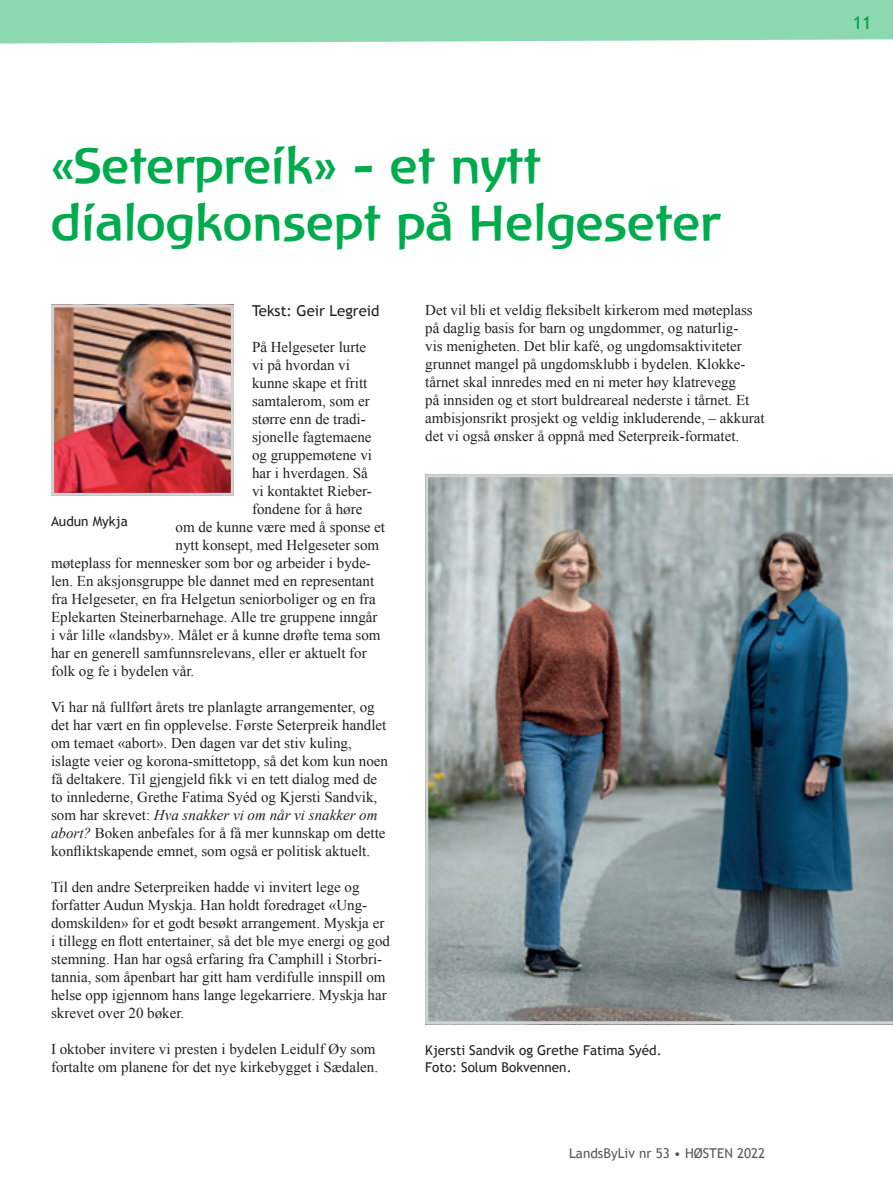
<style>
.page{position:relative;width:893px;height:1191px;background:#fff}
.page>*{position:absolute;margin:0;border:0;box-sizing:border-box;transform-origin:0 0}
.t1{font:48px/57.6px "Atlantis";color:#00ab4d}
.t2{font:18px "Trebuchet MS";color:#009d48}
.t3{font:15px/18px "Times New Roman";color:#231f20}
.t4{font:15px "Trebuchet MS";color:#231f20}
.t5{font:13.5px/16.2px "Trebuchet MS";color:#231f20}
.t6{font:13.5px "Trebuchet MS";color:#57585a}
.s1{font-style:italic}
</style>
<div class="page">
<div style="left:0;top:0;width:893px;height:44px;background:#8dd9af"></div>
<img style="left:425px;top:474px;width:468px;height:550px">
<img style="left:55px;top:308px;width:175px;height:184px">
<div style="left:51px;top:304px;width:183px;height:192px;border:3px solid #d1d2d4"></div>
<h1 class="t1" style="left:51px;top:136px;width:670px">«Seterpreik» - et nytt dialogkonsept på Helgeseter</h1>
<p class="t4" style="left:252px;top:301px;width:129px">Tekst: Geir Legreid</p>
<p class="t3" style="left:252px;top:337px;width:116px">På Helgeseter lurte</p>
<p class="t3" style="left:252px;top:355px;width:99px">vi på hvordan vi</p>
<p class="t3" style="left:252px;top:373px;width:117px">kunne skape et fritt</p>
<p class="t3" style="left:252px;top:391px;width:119px">samtalerom, som er</p>
<p class="t3" style="left:252px;top:409px;width:115px">større enn de tradi-</p>
<p class="t3" style="left:252px;top:427px;width:121px">sjonelle fagtemaene</p>
<p class="t3" style="left:252px;top:445px;width:121px">og gruppemøtene vi</p>
<p class="t3" style="left:252px;top:463px;width:117px">har i hverdagen. Så</p>
<p class="t3" style="left:252px;top:481px;width:121px">vi kontaktet Rieber-</p>
<p class="t3" style="left:252px;top:499px;width:112px">fondene for å høre</p>
<p class="t3" style="left:176px;top:517px;width:211px">om de kunne være med å sponse et</p>
<p class="t3" style="left:176px;top:535px;width:205px">nytt konsept, med Helgeseter som</p>
<p class="t3" style="left:51px;top:553px;width:321px">møteplass for mennesker som bor og arbeider i byde-</p>
<p class="t3" style="left:51px;top:571px;width:325px">len. En aksjonsgruppe ble dannet med en representant</p>
<p class="t3" style="left:51px;top:589px;width:326px">fra Helgeseter, en fra Helgetun seniorboliger og en fra</p>
<p class="t3" style="left:51px;top:607px;width:328px">Eplekarten Steinerbarnehage. Alle tre gruppene inngår</p>
<p class="t3" style="left:51px;top:625px;width:331px">i vår lille «landsby». Målet er å kunne drøfte tema som</p>
<p class="t3" style="left:51px;top:643px;width:317px">har en generell samfunnsrelevans, eller er aktuelt for</p>
<p class="t3" style="left:51px;top:661px;width:145px">folk og fe i bydelen vår.</p>
<p class="t3" style="left:51px;top:697px;width:339px">Vi har nå fullført årets tre planlagte arrangementer, og det har vært en fin opplevelse. Første Seterpreik handlet om temaet «abort». Den dagen var det stiv kuling, islagte veier og korona-smittetopp, så det kom kun noen få deltakere. Til gjengjeld fikk vi en tett dialog med de to innlederne, Grethe Fatima Syéd og Kjersti Sandvik, som har skrevet: <span class="s1">Hva snakker vi om når vi snakker om abort?</span> Boken anbefales for å få mer kunnskap om dette konfliktskapende emnet, som også er politisk aktuelt.</p>
<p class="t3" style="left:51px;top:877px;width:341px">Til den andre Seterpreiken hadde vi invitert lege og forfatter Audun Myskja. Han holdt foredraget «Ung&shy;domskilden» for et godt besøkt arrangement. Myskja er i tillegg en flott entertainer, så det ble mye energi og god stemning. Han har også erfaring fra Camphill i Storbri&shy;tannia, som åpenbart har gitt ham verdifulle innspill om helse opp igjennom hans lange legekarriere. Myskja har skrevet over 20 bøker.</p>
<p class="t3" style="left:51px;top:1039px;width:329px">I oktober invitere vi presten i bydelen Leidulf Øy som fortalte om planene for det nye kirkebygget i Sædalen.</p>
<p class="t5" style="left:51px;top:513px;width:78px">Audun Mykja</p>
<p class="t3" style="left:425px;top:301px;width:341px">Det vil bli et veldig fleksibelt kirkerom med møteplass på daglig basis for barn og ungdommer, og naturlig-<br>vis menigheten. Det blir kafé, og ungdomsaktiviteter grunnet mangel på ungdomsklubb i bydelen. Klokke&shy;tårnet skal innredes med en ni meter høy klatrevegg<br>på innsiden og et stort buldreareal nederste i tårnet. Et ambisjonsrikt prosjekt og veldig inkluderende, – akkurat det vi også ønsker å oppnå med Seterpreik-formatet.</p>
<p class="t5" style="left:425px;top:1042px;width:238px">Kjersti Sandvik og Grethe Fatima Syéd.<br>Foto: Solum Bokvennen.</p>
<p class="t6" style="left:569px;top:1145px;width:198px">LandsByLiv nr 53 • HØSTEN 2022</p>
<p class="t2" style="left:853px;top:12px;width:20px">11</p>
</div>
